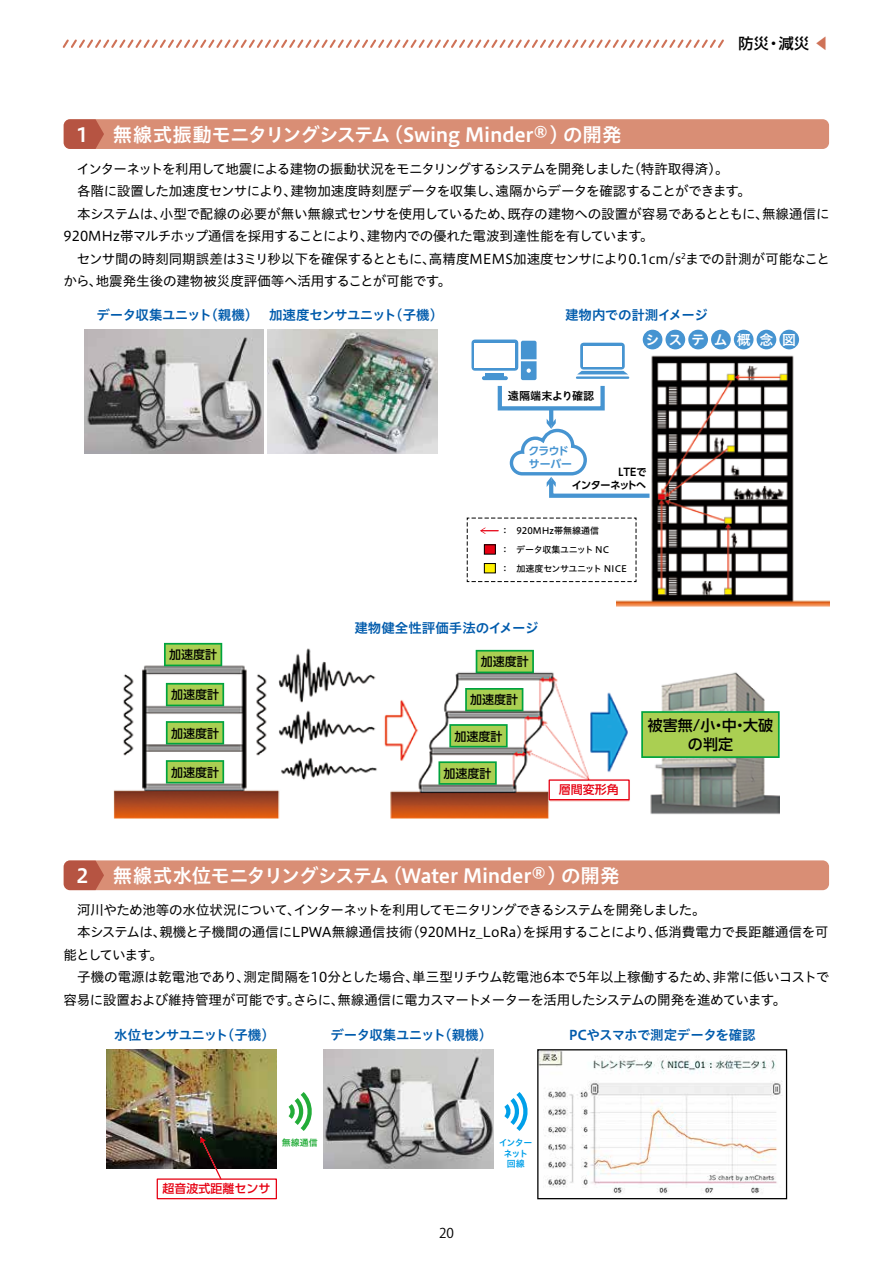
<style>
.page{position:relative;width:893px;height:1263px;background:#fff}
.page>*{position:absolute;margin:0;border:0;box-sizing:border-box;transform-origin:0 0}
.t1{font:19.5px "Hiragino UD Sans Std N W6";letter-spacing:-.015em;color:#fff}
.t2{font:500 15px/19.5px "UD Shin Go Pr 6";color:#000;text-align:center}
.t3{font:13.95px "Hiragino UD Sans Std N W6";letter-spacing:.64em;color:#fff}
.t4{font:13.5px "Hiragino UD Sans Std N W4";letter-spacing:-.03em;color:#000}
.t5{font:13.5px "Hiragino UD Sans Std N W4";letter-spacing:-.01em;color:#000}
.t6{font:13.5px "Hiragino UD Sans Std N W4";letter-spacing:-.06em;color:#000}
.t7{font:13.5px "Hiragino UD Sans Std N W4";color:#000}
.t8{font:13.5px "Hiragino UD Sans Std N W6";letter-spacing:-.055em;color:#005bac}
.t9{font:13.5px "Hiragino UD Sans Std N W6";letter-spacing:-.035em;color:#005bac}
.t10{font:13.5px "Hiragino UD Sans Std N W4";letter-spacing:-.005em;color:#000}
.t11{font:13.5px "Hiragino UD Sans Std N W6";color:#005bac}
.t12{font:13.5px "Hiragino UD Sans Std N W4";letter-spacing:-.07em;color:#000}
.t13{font:13.5px "Koz Go Pr 6 N";color:#000}
.t14{font:500 12px "UD Shin Go Pr 6";color:#000}
.t15{font:500 12px "UD Shin Go Pr 6";color:#e60012}
.t16{font:11.1px "Hiragino UD Sans Std N W6";color:#000}
.t17{font:700 10.8px/12.5px "UD Shin Go Pr 6 De";letter-spacing:-.03em;color:#4694d1}
.t18{font:700 10.35px/12.5px "UD Shin Go Pr 6 De";letter-spacing:-.035em;color:#000;text-align:right;scale:.96 1}
.t19{font:9px "Hiragino UD Sans Std N W5";letter-spacing:-.035em;color:#000}
.t20{font:9px "Hiragino UD Sans Std N W5";letter-spacing:-.045em;color:#000}
.t21{font:9px "Hiragino UD Sans Std N W5";color:#000}
.t22{font:9px/10.5px "Hiragino UD Sans Std N W6";letter-spacing:-.095em;color:#00a0e9;text-align:center}
.t23{font:9px "Hiragino UD Sans Std N W6";color:#22ac38}
.s1{color:#cf7257}
</style>
<div class="page">
<img style="left:85px;top:330px;width:178px;height:123px">
<img style="left:268px;top:330px;width:170px;height:123px">
<img style="left:323px;top:1050px;width:170px;height:119px">
<img style="left:106px;top:1050px;width:170px;height:119px">
<img style="left:539px;top:1051px;width:244px;height:143px">
<div style="left:537px;top:1049px;width:250px;height:150px;border:1px solid #000"></div>
<div style="left:64px;top:119px;width:765px;height:30px;background:#d98e75;border-radius:6px"></div>
<svg style="left:64px;top:119px;width:40px;height:30px"></svg>
<div style="left:64px;top:860px;width:765px;height:30px;background:#d98e75;border-radius:6px"></div>
<svg style="left:64px;top:860px;width:40px;height:30px"></svg>
<img style="left:113px;top:649px;width:667px;height:170px">
<svg style="left:164px;top:643px;width:58px;height:23px"></svg>
<svg style="left:438px;top:761px;width:59px;height:24px"></svg>
<svg style="left:166px;top:683px;width:58px;height:23px"></svg>
<svg style="left:166px;top:721px;width:58px;height:23px"></svg>
<svg style="left:166px;top:760px;width:58px;height:23px"></svg>
<svg style="left:641px;top:711px;width:139px;height:47px;background:#9aca51"></svg>
<div style="left:549px;top:780px;width:80px;height:20px;background:#fff"></div>
<div style="left:549px;top:779px;width:81px;height:21px;border:1px solid #e60012"></div>
<svg style="left:554px;top:778px;width:70px;height:24px"></svg>
<svg style="left:449px;top:724px;width:59px;height:23px"></svg>
<svg style="left:465px;top:688px;width:58px;height:23px"></svg>
<svg style="left:476px;top:650px;width:58px;height:23px"></svg>
<img style="left:616px;top:355px;width:213px;height:251px">
<div style="left:471px;top:340px;width:47px;height:31px;border:6px solid #4694d1"></div>
<div style="left:475px;top:343px;width:40px;height:24px;background:#fff"></div>
<div style="left:580px;top:343px;width:45px;height:27px;border:6px solid #4694d1"></div>
<div style="left:583px;top:346px;width:38px;height:20px;background:#fff"></div>
<hr style="left:482px;top:376px;width:26px;height:4px;background:#4694d1;border-radius:2px">
<hr style="left:486px;top:374px;width:18px;height:4px;background:#4694d1">
<svg style="left:521px;top:341px;width:16px;height:39px"></svg>
<svg style="left:578px;top:371px;width:50px;height:3px"></svg>
<hr style="left:576px;top:376px;width:53px;height:3px;background:#4694d1">
<div style="left:643px;top:330px;width:19px;height:19px;background:#4694d1;border-radius:50%"></div>
<div style="left:665px;top:330px;width:20px;height:19px;background:#4694d1;border-radius:50%"></div>
<div style="left:688px;top:330px;width:20px;height:19px;background:#4694d1;border-radius:50%"></div>
<div style="left:711px;top:330px;width:20px;height:19px;background:#4694d1;border-radius:50%"></div>
<div style="left:734px;top:330px;width:19px;height:19px;background:#4694d1;border-radius:50%"></div>
<div style="left:757px;top:330px;width:19px;height:19px;background:#4694d1;border-radius:50%"></div>
<div style="left:779px;top:330px;width:20px;height:19px;background:#4694d1;border-radius:50%"></div>
<div style="left:498px;top:384px;width:107px;height:26px;border:4px solid #4694d1"></div>
<svg style="left:549px;top:408px;width:4px;height:11px"></svg>
<svg style="left:509px;top:419px;width:145px;height:81px"></svg>
<svg style="left:466px;top:517px;width:171px;height:65px"></svg>
<svg style="left:288px;top:1092px;width:24px;height:39px"></svg>
<svg style="left:504px;top:1092px;width:24px;height:39px"></svg>
<div style="left:157px;top:1178px;width:120px;height:21px;border:1px solid #e60012"></div>
<svg style="left:158px;top:1137px;width:116px;height:63px"></svg>
<svg style="left:62px;top:39px;width:662px;height:9px"></svg>
<p class="t2" style="left:739px;top:33px;width:92px">防災・減災 <span class="s1">◀</span></p>
<h1 class="t1" style="left:76px;top:119px;width:547px">1　 無線式振動モニタリングシステム（Swing Minder®）の開発</h1>
<p class="t6" style="left:77px;top:158px;width:654px">インターネットを利用して地震による建物の振動状況をモニタリングするシステムを開発しました（特許取得済）。</p>
<p class="t4" style="left:77px;top:181px;width:675px">各階に設置した加速度センサにより、建物加速度時刻歴データを収集し、遠隔からデータを確認することができます。</p>
<p class="t4" style="left:77px;top:203px;width:754px">本システムは、小型で配線の必要が無い無線式センサを使用しているため、既存の建物への設置が容易であるとともに、無線通信に</p>
<p class="t4" style="left:64px;top:226px;width:592px">920MHz帯マルチホップ通信を採用することにより、建物内での優れた電波到達性能を有しています。</p>
<p class="t5" style="left:77px;top:248px;width:754px">センサ間の時刻同期誤差は3ミリ秒以下を確保するとともに、高精度MEMS加速度センサにより0.1cm/s<sup>2</sup>までの計測が可能なこと</p>
<p class="t10" style="left:63px;top:271px;width:389px">から、地震発生後の建物被災度評価等へ活用することが可能です。</p>
<p class="t8" style="left:96px;top:305px;width:348px">データ収集ユニット（親機） 加速度センサユニット（子機）</p>
<p class="t9" style="left:565px;top:305px;width:144px">建物内での計測イメージ</p>
<p class="t16" style="left:508px;top:387px;width:88px">遠隔端末より確認</p>
<p class="t3" style="left:646px;top:329px;width:152px">システム概念図</p>
<p class="t17" style="left:528px;top:445px;width:45px">クラウドサーバー</p>
<p class="t18" style="left:572px;top:466px;width:79px">LTEで<br>インターネットへ</p>
<p class="t21" style="left:501px;top:524px;width:100px">：　920MHz帯無線通信</p>
<p class="t20" style="left:501px;top:543px;width:110px">：　データ収集ユニット NC</p>
<p class="t19" style="left:501px;top:561px;width:128px">：　加速度センサユニット NICE</p>
<p class="t14" style="left:169px;top:645px;width:49px">加速度計</p>
<p class="t14" style="left:171px;top:685px;width:50px">加速度計</p>
<p class="t14" style="left:171px;top:723px;width:50px">加速度計</p>
<p class="t14" style="left:171px;top:762px;width:50px">加速度計</p>
<p class="t11" style="left:354px;top:617px;width:186px">建物健全性評価手法のイメージ</p>
<p class="t14" style="left:481px;top:652px;width:49px">加速度計</p>
<p class="t14" style="left:470px;top:690px;width:49px">加速度計</p>
<p class="t14" style="left:454px;top:726px;width:49px">加速度計</p>
<p class="t14" style="left:444px;top:763px;width:49px">加速度計</p>
<p class="t15" style="left:559px;top:780px;width:61px">層間変形角</p>
<p class="t2" style="left:648px;top:715px;width:127px">被害無/小・中・大破の判定</p>
<h1 class="t1" style="left:76px;top:861px;width:545px">2　 無線式水位モニタリングシステム（Water Minder®）の開発</h1>
<p class="t6" style="left:77px;top:899px;width:630px">河川やため池等の水位状況について、インターネットを利用してモニタリングできるシステムを開発しました。</p>
<p class="t7" style="left:77px;top:922px;width:753px">本システムは、親機と子機間の通信にLPWA無線通信技術（920MHz_LoRa）を採用することにより、低消費電力で長距離通信を可</p>
<p class="t12" style="left:64px;top:944px;width:101px">能としています。</p>
<p class="t5" style="left:77px;top:967px;width:754px">子機の電源は乾電池であり、測定間隔を10分とした場合、単三型リチウム乾電池6本で5年以上稼働するため、非常に低いコストで</p>
<p class="t4" style="left:64px;top:989px;width:724px">容易に設置および維持管理が可能です。さらに、無線通信に電力スマートメーターを活用したシステムの開発を進めています。</p>
<p class="t8" style="left:114px;top:1025px;width:162px">水位センサユニット（子機）</p>
<p class="t9" style="left:330px;top:1025px;width:163px">データ収集ユニット（親機）</p>
<p class="t9" style="left:569px;top:1025px;width:189px">PCやスマホで測定データを確認</p>
<p class="t15" style="left:162px;top:1179px;width:109px">超音波式距離センサ</p>
<p class="t23" style="left:282px;top:1136px;width:37px">無線通信</p>
<p class="t22" style="left:499px;top:1137px;width:35px">インターネット回線</p>
<p class="t13" style="left:439px;top:1225px;width:16px">20</p>
</div>
